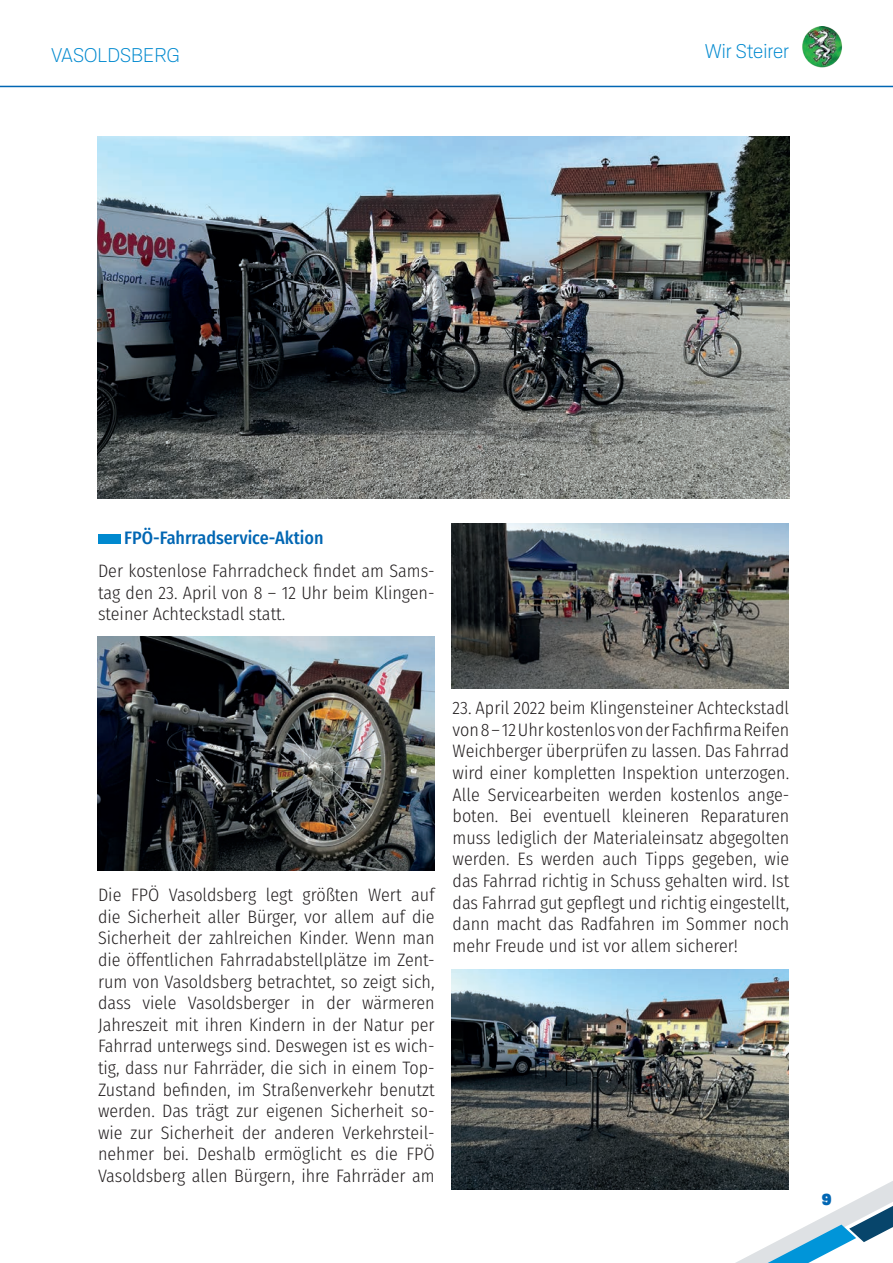
<style>
.page{position:relative;width:893px;height:1263px;background:#fff}
.page>*{position:absolute;margin:0;border:0;box-sizing:border-box;transform-origin:0 0}
.t1{font:300 21px "Konkret Grotesk Pro";letter-spacing:.005em;color:#0089cf}
.t2{font:300 18px/21.6px "Fira Sans Condensed";color:#231f20;text-align:justify}
.t3{font:500 18px "Fira Sans Condensed";color:#0166b3}
.t4{font:800 18px "Konkret Grotesk Pro";color:#0166b3}
</style>
<div class="page">
<hr style="left:0;top:86px;width:893px;height:1px;background:#0166b3">
<img style="left:802px;top:27px;width:40px;height:40px">
<svg style="left:718px;top:1181px;width:175px;height:82px"></svg>
<div style="left:98px;top:534px;width:22px;height:9px;background:#0089cf"></div>
<img style="left:98px;top:136px;width:691px;height:362px">
<img style="left:97px;top:637px;width:338px;height:234px">
<img style="left:452px;top:969px;width:337px;height:220px">
<img style="left:452px;top:524px;width:337px;height:165px">
<p class="t1" style="left:51px;top:40px;width:130px">VASOLDSBERG</p>
<p class="t1" style="left:705px;top:36px;width:86px">Wir Steirer</p>
<p class="t3" style="left:124px;top:523px;width:201px">FPÖ-Fahrradservice-Aktion</p>
<p class="t2" style="left:98px;top:560px;width:338px">Der kostenlose Fahrradcheck findet am Sams&shy;tag den 23. April von 8 – 12 Uhr beim Klingen&shy;steiner Achteckstadl statt.</p>
<p class="t2" style="left:98px;top:884px;width:338px">Die FPÖ Vasoldsberg legt größten Wert auf die Sicherheit aller Bürger, vor allem auf die Sicherheit der zahlreichen Kinder. Wenn man die öffentlichen Fahrradabstellplätze im Zent&shy;rum von Vasoldsberg betrachtet, so zeigt sich, dass viele Vasoldsberger in der wärmeren Jahreszeit mit ihren Kindern in der Natur per Fahrrad unterwegs sind. Deswegen ist es wich&shy;tig, dass nur Fahrräder, die sich in einem Top-Zustand befinden, im Straßenverkehr benutzt werden. Das trägt zur eigenen Sicherheit so&shy;wie zur Sicherheit der anderen Verkehrsteil&shy;nehmer bei. Deshalb ermöglicht es die FPÖ Vasoldsberg allen Bürgern, ihre Fahrräder am</p>
<p class="t2" style="left:453px;top:697px;width:338px">23. April 2022 beim Klingensteiner Achteckstadl von 8 – 12 Uhr kostenlos von der Fachfirma Reifen Weichberger überprüfen zu lassen. Das Fahrrad wird einer kompletten Inspektion unterzogen.<br>Alle Servicearbeiten werden kostenlos ange&shy;boten. Bei eventuell kleineren Reparaturen muss lediglich der Materialeinsatz abgegolten werden. Es werden auch Tipps gegeben, wie das Fahrrad richtig in Schuss gehalten wird. Ist das Fahrrad gut gepflegt und richtig eingestellt, dann macht das Radfahren im Sommer noch mehr Freude und ist vor allem sicherer!</p>
<p class="t4" style="left:822px;top:1185px;width:11px">9</p>
</div>
